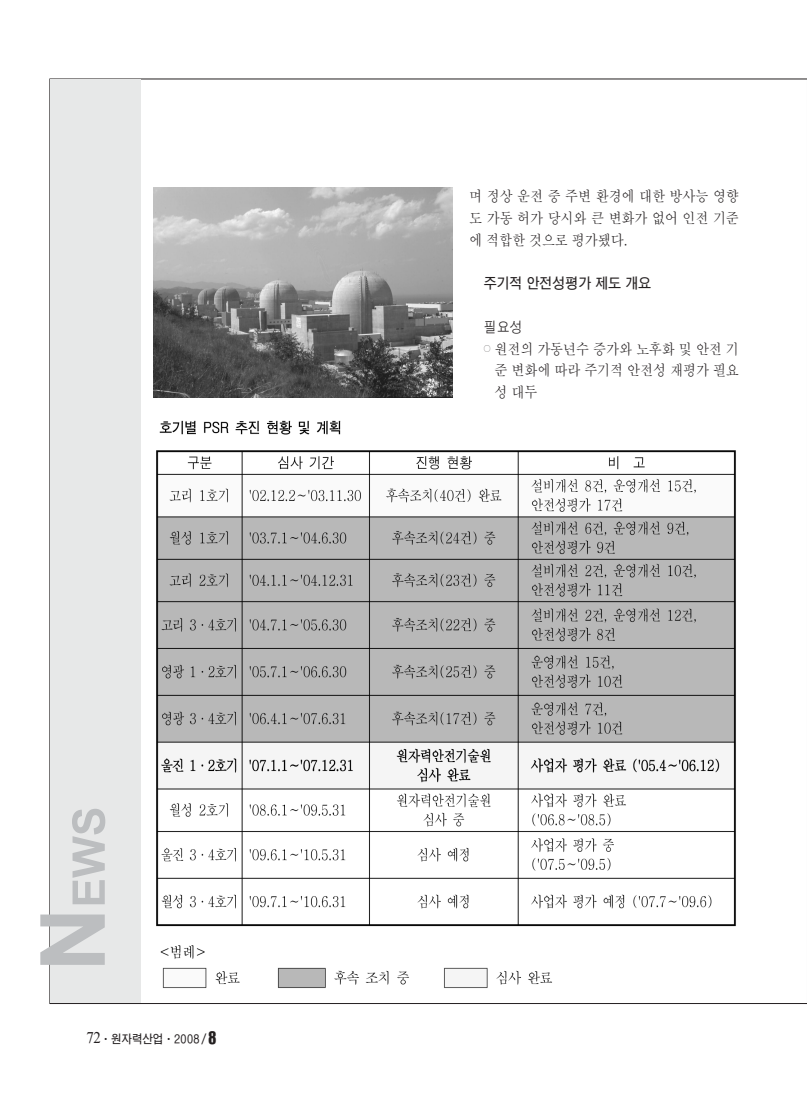
<style>
.page{position:relative;width:807px;height:1106px;background:#fff}
.page>*{position:absolute;margin:0;border:0;box-sizing:border-box;transform-origin:0 0}
.t1{font:700 45px "Arial Narrow";color:#bcbec0;scale:1.2 1}
.t2{font:500 14.7px/21.8px "HY Sin Myeong Jo";letter-spacing:-.02em;color:#231f20;text-align:justify;scale:.9 1}
.t3{font:700 14.7px "HY Go Thic";letter-spacing:-.02em;color:#231f20;scale:.9 1}
.t4{font:500 14.7px "HY Go Thic";color:#231f20;scale:.9 1}
.t5{font:700 12px "HY Go Thic";letter-spacing:-.03em;color:#231f20;scale:.9 1}
.s1{font-size:90px}
.s2{font-family:"Times New Roman";font-weight:400;font-size:16.5px}
.s3{font-family:"HY Head Line";font-size:15px}
</style>
<div class="page">
<div style="left:50px;top:79px;width:91px;height:924px;background:#e7e8e8"></div>
<img style="left:156px;top:420px;width:580px;height:568px">
<img style="left:153px;top:187px;width:300px;height:210px">
<p class="t1" style="left:73px;top:971px;width:139px;rotate:-90deg"><span class="s1">N</span>EWS</p>
<p class="t5" style="left:87px;top:1034px;width:146px"><span class="s2">72</span>ㆍ원자력산업ㆍ2008 / <span class="s3">8</span></p>
<p class="t2" style="left:469px;top:187px;width:301px">며 정상 운전 중 주변 환경에 대한 방사능 영향 도 가동 허가 당시와 큰 변화가 없어 인전 기준 에 적합한 것으로 평가됐다.</p>
<p class="t3" style="left:484px;top:277px;width:188px">주기적 안전성평가 제도 개요</p>
<p class="t4" style="left:484px;top:321px;width:45px">필요성</p>
<p class="t2" style="left:495px;top:339px;width:273px;text-indent:-11px"><sup>○</sup> 원전의 가동년수 증가와 노후화 및 안전 기 준 변화에 따라 주기적 안전성 재평가 필요 성 대두</p>
</div>
